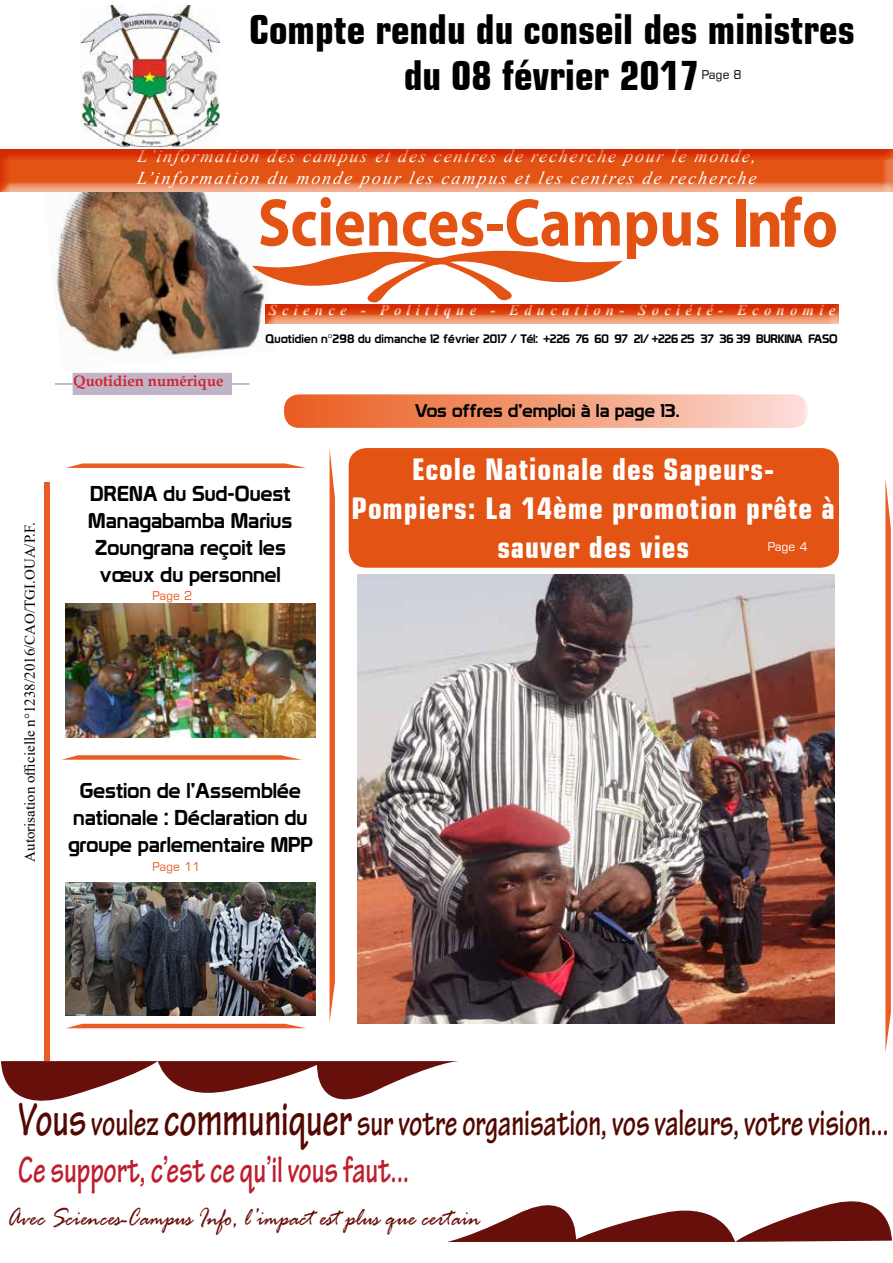
<style>
.page{position:relative;width:893px;height:1263px;background:#fff}
.page>*{position:absolute;margin:0;border:0;box-sizing:border-box;transform-origin:0 0}
.t1{font:700 condensed 40.5px/46.5px "Square 721 BT";color:#000;text-align:center}
.t2{font:700 39px/46.8px "Tekton Pro";color:#530901;scale:.69 1}
.t3{font:700 condensed 30px/39px "Square 721 BT";letter-spacing:.03em;color:#fff;text-align:center}
.t4{font:italic 26.85px "Rage";color:#660f0b;scale:.87 1}
.t5{font:21px/27px "Prototype";color:#000;text-align:center}
.t6{font:italic 18px/21.6px "Times New Roman";letter-spacing:.1em;color:#fff}
.t7{font:18px "Prototype";color:#000}
.t8{font:15px "Times New Roman";color:#000}
.t9{font:italic 700 15px "Times New Roman";letter-spacing:.34em;color:#fff}
.t10{font:700 15px "Book Antiqua";color:#d2232a}
.t11{font:12px "Prototype";letter-spacing:-.005em;color:#000}
.t12{font:12px "Square 721 BT";color:#ea5c24}
.t13{font:12px "Square 721 BT";color:#fff}
.t14{font:12px "Square 721 BT";color:#000}
.s1{font-size:50.4px}
.s2{color:#be1e2d}
</style>
<div class="page">
<div style="left:349px;top:448px;width:490px;height:120px;background:#e35414;border-radius:18px"></div>
<img style="left:48px;top:193px;width:214px;height:163px">
<svg style="left:252px;top:197px;width:405px;height:107px"></svg>
<svg style="left:663px;top:212px;width:55px;height:34px"></svg>
<div style="left:736px;top:200px;width:9px;height:47px;background:#e35414"></div>
<svg style="left:750px;top:196px;width:86px;height:51px"></svg>
<div style="left:0;top:143px;width:893px;height:49px;background:#ea5c24;opacity:.75"></div>
<div style="left:259px;top:298px;width:588px;height:28px;background:#ea5c24;opacity:.75"></div>
<svg style="left:55px;top:373px;width:195px;height:22px"></svg>
<div style="left:45px;top:483px;width:5px;height:578px;background:#ea5c24"></div>
<svg style="left:885px;top:479px;width:6px;height:573px;background:#ed7749"></svg>
<svg style="left:330px;top:453px;width:5px;height:566px;background:#eb6935"></svg>
<svg style="left:62px;top:755px;width:240px;height:5px"></svg>
<svg style="left:66px;top:463px;width:240px;height:5px"></svg>
<svg style="left:67px;top:1024px;width:238px;height:4px"></svg>
<svg style="left:284px;top:394px;width:524px;height:34px;background:#f39e7c"></svg>
<img style="left:80px;top:6px;width:139px;height:140px">
<svg style="left:1px;top:1061px;width:457px;height:40px"></svg>
<svg style="left:447px;top:1201px;width:445px;height:41px"></svg>
<img style="left:357px;top:574px;width:478px;height:450px">
<img style="left:66px;top:604px;width:249px;height:133px">
<img style="left:66px;top:882px;width:249px;height:134px">
<h1 class="t1" style="left:249px;top:6px;width:607px">Compte rendu du conseil des ministres du 08 février 2017</h1>
<p class="t14" style="left:702px;top:68px;width:41px">Page 8</p>
<p class="t6" style="left:137px;top:145px;width:623px">L’information des campus et des centres de recherche pour le monde,<br>L’information du monde pour les campus et les centres de recherche</p>
<p class="t9" style="left:269px;top:299px;width:568px">Science - Politique - Education- Société- Economie</p>
<p class="t8" style="left:19px;top:862px;width:341px;rotate:-90deg">Autorisation officielle n°1238/2016/CAO/TGI.OUA/P.F.</p>
<p class="t10" style="left:73px;top:371px;width:152px">Quotidien numérique</p>
<p class="t11" style="left:265px;top:331px;width:574px">Quotidien n°298 du dimanche 12 février 2017 / Tél: +226 76 60 97 21/ +226 25 37 36 39 BURKINA FASO</p>
<p class="t7" style="left:415px;top:400px;width:266px">Vos offres d’emploi à la page 13.</p>
<p class="t5" style="left:88px;top:479px;width:206px">DRENA du Sud-Ouest<br>Managabamba Marius<br>Zoungrana reçoit les vœux du personnel</p>
<p class="t12" style="left:152px;top:588px;width:41px">Page 2</p>
<h3 class="t3" style="left:351px;top:450px;width:485px">Ecole Nationale des Sapeurs-<br>Pompiers: La 14ème promotion prête à sauver des vies</h3>
<p class="t13" style="left:767px;top:539px;width:41px">Page 4</p>
<p class="t5" style="left:68px;top:777px;width:246px">Gestion de l’Assemblée nationale : Déclaration du groupe parlementaire MPP</p>
<p class="t12" style="left:152px;top:859px;width:50px">Page 11</p>
<h2 class="t2" style="left:18px;top:1100px;width:1263px"><span class="s1">Vous</span> voulez <span class="s1">communiquer</span> sur votre organisation, vos valeurs, votre vision...<br><span class="s2">Ce support, c’est ce qu’il vous faut...</span></h2>
<p class="t4" style="left:7px;top:1203px;width:546px">Avec Sciences-Campus Info, l’impact est plus que certain</p>
</div>
